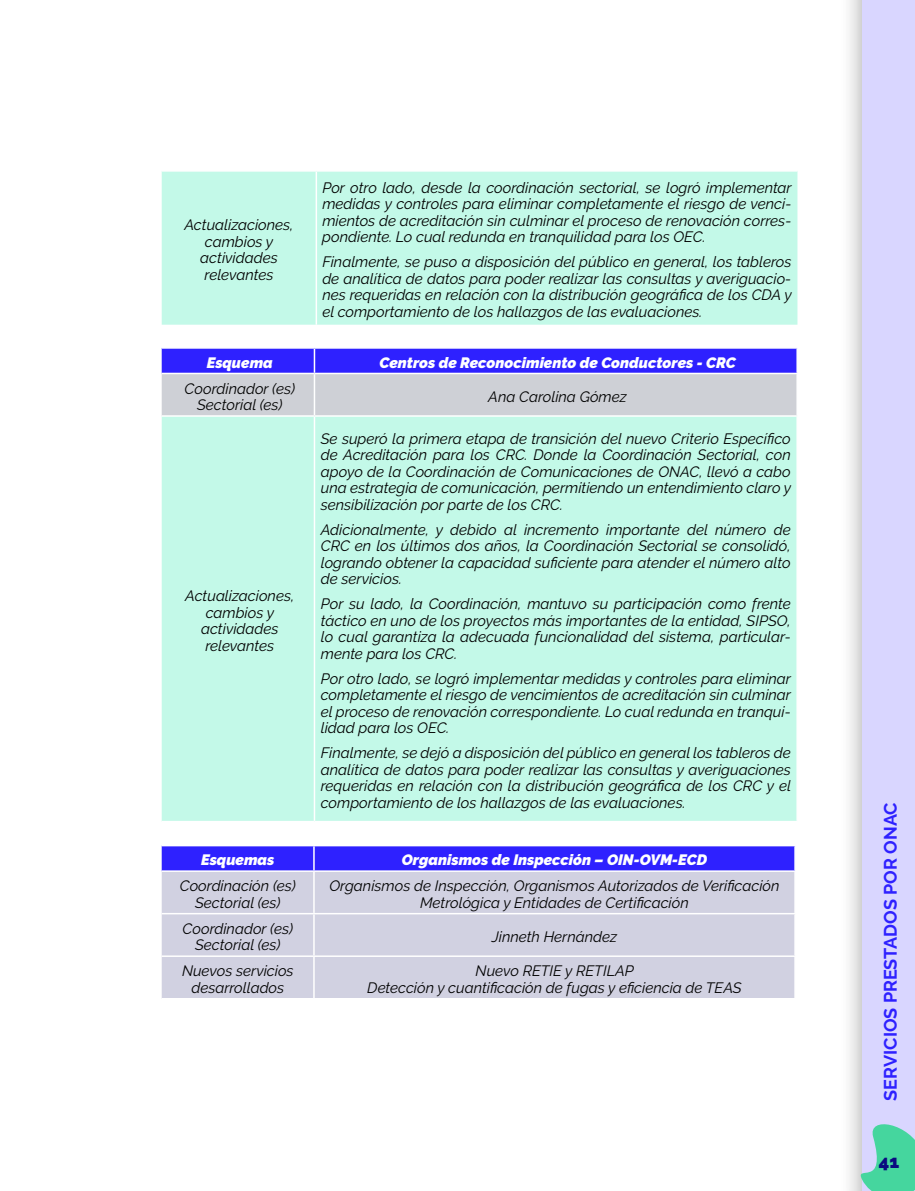
<style>
.page{position:relative;width:915px;height:1191px;background:#fff}
.page>*{position:absolute;margin:0;border:0;box-sizing:border-box;transform-origin:0 0}
.t1{font:700 18px "Raleway";color:#2e21ff}
.t2{font:900 18px "Raleway";color:#0a0a80}
.t3{font:italic 15px/16.5px "Raleway";color:#000;text-align:center}
.t4{font:italic 900 15px "Raleway";color:#fff}
</style>
<div class="page">
<div style="left:838px;top:0;width:76px;height:1191px;background:#000;opacity:.4"></div>
<div style="left:862px;top:0;width:52px;height:1191px;background:#d9d6ff"></div>
<svg style="left:853px;top:1115px;width:61px;height:76px"></svg>
<div style="left:162px;top:172px;width:635px;height:153px;background:#c3f9e8"></div>
<hr style="left:315px;top:172px;width:2px;height:153px;background:#fff">
<div style="left:162px;top:417px;width:634px;height:404px;background:#c3f9e8"></div>
<svg style="left:162px;top:348px;width:635px;height:67px;background:#9491e5"></svg>
<hr style="left:162px;top:373px;width:152px;height:1px;background:#fff">
<hr style="left:314px;top:373px;width:483px;height:1px;background:#fff">
<hr style="left:313px;top:374px;width:2px;height:41px;background:#fff">
<hr style="left:796px;top:374px;width:1px;height:41px;background:#fff">
<hr style="left:313px;top:417px;width:2px;height:404px;background:#fff">
<div style="left:162px;top:872px;width:632px;height:126px;background:#d1d1e1"></div>
<div style="left:162px;top:846px;width:633px;height:24px;background:#2e21ff"></div>
<hr style="left:313px;top:872px;width:1px;height:41px;background:#fff">
<hr style="left:162px;top:913px;width:152px;height:1px;background:#fff">
<hr style="left:314px;top:913px;width:481px;height:1px;background:#fff">
<hr style="left:313px;top:914px;width:1px;height:41px;background:#fff">
<hr style="left:162px;top:955px;width:152px;height:2px;background:#fff">
<hr style="left:314px;top:955px;width:481px;height:2px;background:#fff">
<hr style="left:313px;top:957px;width:1px;height:41px;background:#fff">
<p class="t3" style="left:184px;top:218px;width:111px">Actualizaciones, cambios y actividades relevantes</p>
<p class="t3" style="left:322px;top:181px;width:471px;text-align:justify">Por otro lado, desde la coordinación sectorial, se logró implementar medidas y controles para eliminar completamente el riesgo de venci&shy;mientos de acreditación sin culminar el proceso de renovación corres&shy;pondiente. Lo cual redunda en tranquilidad para los OEC.</p>
<p class="t3" style="left:322px;top:255px;width:470px;text-align:justify">Finalmente, se puso a disposición del público en general, los tableros de analítica de datos para poder realizar las consultas y averiguacio&shy;nes requeridas en relación con la distribución geográ昀椀ca de los CDA y el comportamiento de los hallazgos de las evaluaciones.</p>
<p class="t4" style="left:207px;top:357px;width:68px">Esquema</p>
<p class="t4" style="left:379px;top:354px;width:358px">Centros de Reconocimiento de Conductores - CRC</p>
<p class="t3" style="left:184px;top:381px;width:112px">Coordinador (es)<br>Sectorial (es)</p>
<p class="t3" style="left:488px;top:390px;width:140px">Ana Carolina Gómez</p>
<p class="t3" style="left:185px;top:589px;width:111px">Actualizaciones, cambios y actividades relevantes</p>
<p class="t3" style="left:321px;top:430px;width:471px;text-align:justify">Se superó la primera etapa de transición del nuevo Criterio Especí昀椀co de Acreditación para los CRC. Donde la Coordinación Sectorial, con apoyo de la Coordinación de Comunicaciones de ONAC, llevó a cabo una estrategia de comunicación, permitiendo un entendimiento claro y sensibilización por parte de los CRC.</p>
<p class="t3" style="left:321px;top:522px;width:471px;text-align:justify">Adicionalmente, y debido al incremento importante del número de CRC en los últimos dos años, la Coordinación Sectorial se consolidó, logrando obtener la capacidad su昀椀ciente para atender el número alto de servicios.</p>
<p class="t3" style="left:321px;top:597px;width:471px;text-align:justify">Por su lado, la Coordinación, mantuvo su participación como frente táctico en uno de los proyectos más importantes de la entidad, SIPSO, lo cual garantiza la adecuada funcionalidad del sistema, particular&shy;mente para los CRC.</p>
<p class="t3" style="left:321px;top:672px;width:471px;text-align:justify">Por otro lado, se logró implementar medidas y controles para eliminar completamente el riesgo de vencimientos de acreditación sin culminar el proceso de renovación correspondiente. Lo cual redunda en tranqui&shy;lidad para los OEC.</p>
<p class="t3" style="left:321px;top:746px;width:471px;text-align:justify">Finalmente, se dejó a disposición del público en general los tableros de analítica de datos para poder realizar las consultas y averiguaciones requeridas en relación con la distribución geográ昀椀ca de los CRC y el comportamiento de los hallazgos de las evaluaciones.</p>
<p class="t4" style="left:201px;top:854px;width:75px">Esquemas</p>
<p class="t4" style="left:402px;top:851px;width:307px">Organismos de Inspección – OIN-OVM-ECD</p>
<p class="t3" style="left:180px;top:879px;width:117px">Coordinación (es)<br>Sectorial (es)</p>
<p class="t3" style="left:329px;top:877px;width:451px">Organismos de Inspección, Organismos Autorizados de Veri昀椀cación<br>Metrológica y Entidades de Certi昀椀cación</p>
<p class="t3" style="left:182px;top:921px;width:112px">Coordinador (es)<br>Sectorial (es)</p>
<p class="t3" style="left:491px;top:930px;width:127px">Jinneth Hernández</p>
<p class="t3" style="left:182px;top:964px;width:113px">Nuevos servicios desarrollados</p>
<p class="t3" style="left:367px;top:964px;width:376px">Nuevo RETIE y RETILAP<br>Detección y cuanti昀椀cación de fugas y e昀椀ciencia de TEAS</p>
<p class="t1" style="left:880px;top:1100px;width:300px;rotate:-90deg">SERVICIOS PRESTADOS POR ONAC</p>
<p class="t2" style="left:878px;top:1151px;width:22px">41</p>
</div>
